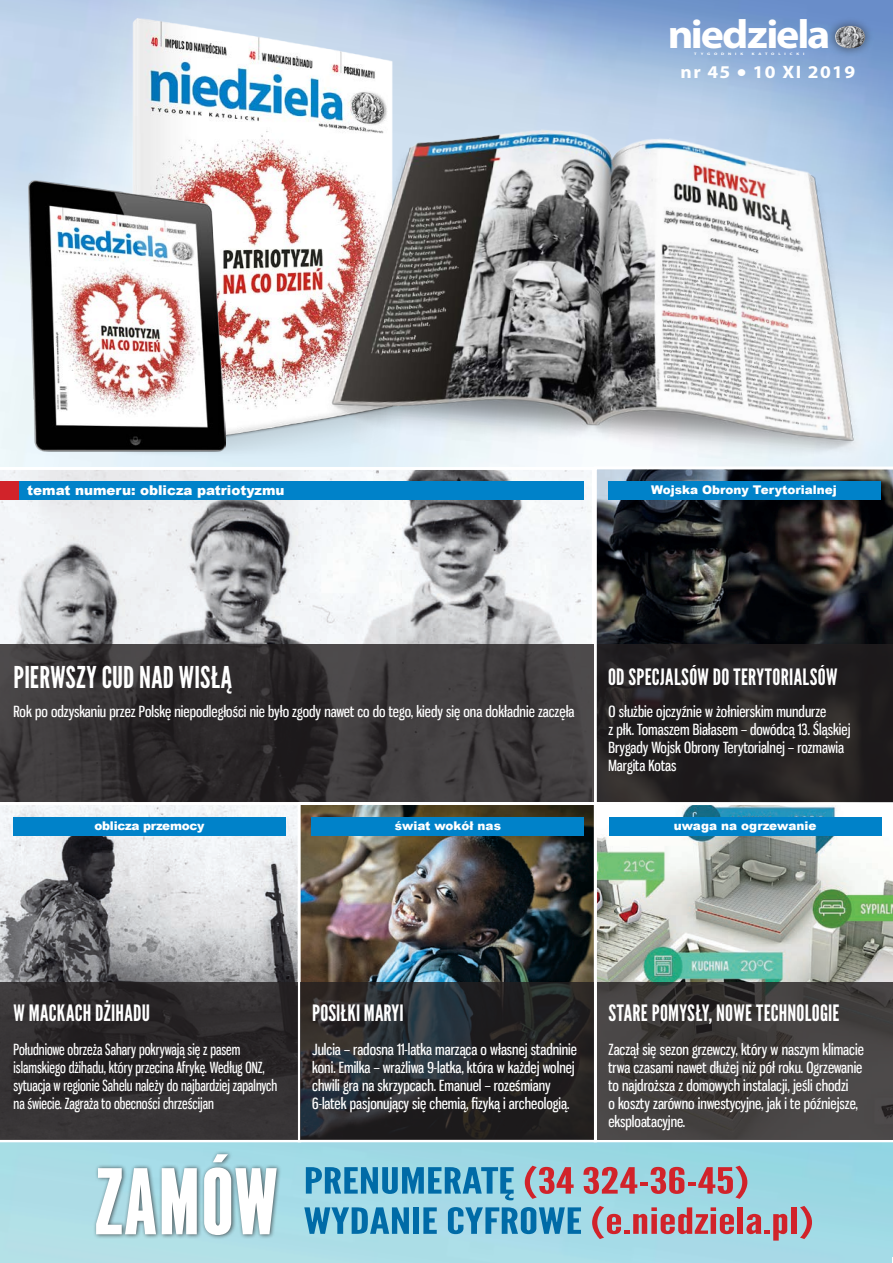
<style>
.page{position:relative;width:893px;height:1263px;background:#fff}
.page>*{position:absolute;margin:0;border:0;box-sizing:border-box;transform-origin:0 0}
.t1{font:condensed 90px "League Gothic";color:#fff;scale:1.5 1}
.t2{font:700 40.8px "Myriad Pro";letter-spacing:-.05em;color:#fff;scale:1.08 1}
.t3{font:36px "League Gothic";color:#d1232a;scale:1.5 1}
.t4{font:36px "League Gothic";color:#006ba7;scale:1.5 1}
.t5{font:30px "League Gothic";color:#fff}
.t6{font:22.5px "League Gothic";letter-spacing:.01em;color:#fff}
.t7{font:700 18px "Myriad Pro";letter-spacing:.07em;color:#fff;scale:1.08 1}
.t8{font:15px/18px "Gnuolane Free";color:#fff}
.t9{font:15px/18px "Gnuolane Free";color:#fff;scale:.9 1}
.t10{font:900 13.5px "Arial";color:#fff}
.t11{font:900 12px "Arial";color:#fff}
.t12{font:900 12px "Arial";letter-spacing:-.02em;color:#fff}
.t13{font:700 3.45px "Myriad Pro";letter-spacing:.835em;color:#fff;scale:1.33 1}
.s1{color:#006ba7}
</style>
<div class="page">
<img style="left:0;top:0;width:893px;height:1263px">
<img style="left:597px;top:805px;width:296px;height:337px">
<img style="left:111px;top:18px;width:290px;height:440px">
<svg style="left:0;top:467px;width:594px;height:178px"></svg>
<img style="left:302px;top:806px;width:291px;height:176px">
<svg style="left:0;top:802px;width:298px;height:340px"></svg>
<img style="left:594px;top:466px;width:299px;height:339px">
<div style="left:13px;top:817px;width:272px;height:19px;background:#0082c9"></div>
<div style="left:298px;top:802px;width:299px;height:340px;border:3px solid #fff"></div>
<div style="left:312px;top:817px;width:272px;height:19px;background:#0082c9"></div>
<svg style="left:597px;top:982px;width:296px;height:157px;background:#413e3d"></svg>
<svg style="left:301px;top:982px;width:293px;height:157px;background:#262729"></svg>
<svg style="left:0;top:982px;width:298px;height:157px;background:#2e2b2c"></svg>
<svg style="left:0;top:645px;width:594px;height:157px;background:#373436"></svg>
<svg style="left:597px;top:645px;width:296px;height:157px;background:#232021"></svg>
<img style="left:28px;top:180px;width:197px;height:271px">
<div style="left:826px;top:17px;width:48px;height:40px;background:#231f20;opacity:.6"></div>
<img style="left:835px;top:26px;width:30px;height:22px">
<div style="left:92px;top:1150px;width:189px;height:89px;background:#231f20;opacity:.75"></div>
<div style="left:609px;top:817px;width:272px;height:19px;background:#0082c9"></div>
<div style="left:0;top:481px;width:584px;height:19px;background:#0082c9"></div>
<div style="left:0;top:481px;width:19px;height:19px;background:#d1232a"></div>
<img style="left:320px;top:116px;width:566px;height:359px">
<div style="left:608px;top:481px;width:272px;height:19px;background:#0082c9"></div>
<h2 class="t2" style="left:668px;top:8px;width:152px">niedziela</h2>
<p class="t13" style="left:694px;top:52px;width:38px">TYGODNIK</p>
<p class="t13" style="left:752px;top:52px;width:41px">KATOLICKI</p>
<p class="t7" style="left:681px;top:60px;width:163px">nr 45 ● 10 XI 2019</p>
<p class="t10" style="left:27px;top:480px;width:259px">temat numeru: oblicza patriotyzmu</p>
<p class="t11" style="left:651px;top:481px;width:187px">Wojska Obrony Terytorialnej</p>
<h3 class="t5" style="left:14px;top:659px;width:22px">PIERWS</h3>
<h3 class="t5" style="left:77px;top:659px;width:157px">ZYCUDNADWISŁĄ</h3>
<p class="t8" style="left:14px;top:702px;width:562px">Rok po odzyskaniu przez Polskę niepodległości nie było zgody nawet co do tego, kiedy się ona dokładnie zaczęła</p>
<p class="t12" style="left:94px;top:817px;width:112px">oblicza przemocy</p>
<p class="t11" style="left:395px;top:817px;width:108px">świat wokół nas</p>
<h3 class="t6" style="left:608px;top:664px;width:231px">OD SPECJALSÓW DO TERYTORIALSÓW</h3>
<p class="t8" style="left:608px;top:702px;width:244px">O służbie ojczyźnie w żołnierskim mundurze<br>z płk. Tomaszem Białasem – dowódcą 13. Śląskiej Brygady Wojsk Obrony Terytorialnej – rozmawia Margita Kotas</p>
<p class="t11" style="left:674px;top:817px;width:144px">uwaga na ogrzewanie</p>
<h3 class="t6" style="left:14px;top:1000px;width:138px">W MACKACH DŻIHADU</h3>
<p class="t9" style="left:14px;top:1040px;width:295px">Południowe obrzeża Sahary pokrywają się z pasem islamskiego dżihadu, który przecina Afrykę. Według ONZ, sytuacja w regionie Sahelu należy do najbardziej zapalnych na świecie. Zagraża to obecności chrześcijan</p>
<h1 class="t1" style="left:96px;top:1148px;width:124px">ZAMÓW</h1>
<h3 class="t6" style="left:312px;top:1000px;width:93px">POSIŁKI MARYI</h3>
<h3 class="t6" style="left:608px;top:1000px;width:232px">STARE POMYSŁY, NOWE TECHNOLOGIE</h3>
<p class="t8" style="left:312px;top:1041px;width:266px">Julcia – radosna 11-latka marząca o własnej stadninie koni. Emilka – wrażliwa 9-latka, która w każdej wolnej chwili gra na skrzypcach. Emanuel – roześmiany 6-latek pasjonujący się chemią, fizyką i archeologią.</p>
<p class="t8" style="left:608px;top:1041px;width:257px">Zaczął się sezon grzewczy, który w naszym klimacie trwa czasami nawet dłużej niż pół roku. Ogrzewanie to najdroższa z domowych instalacji, jeśli chodzi<br>o koszty zarówno inwestycyjne, jak i te późniejsze, eksploatacyjne.</p>
<h3 class="t4" style="left:304px;top:1159px;width:26px">PRENU</h3>
<h3 class="t4" style="left:400px;top:1159px;width:31px">MERAT</h3>
<h3 class="t3" style="left:498px;top:1159px;width:169px"><span class="s1">Ę</span> (34 324-36-45)</h3>
<h3 class="t4" style="left:304px;top:1199px;width:14px">WYDANIE</h3>
<h3 class="t4" style="left:446px;top:1199px;width:50px">CYFROWE</h3>
<h3 class="t3" style="left:590px;top:1199px;width:150px">(E.NIEDZIELA.PL)</h3>
</div>
